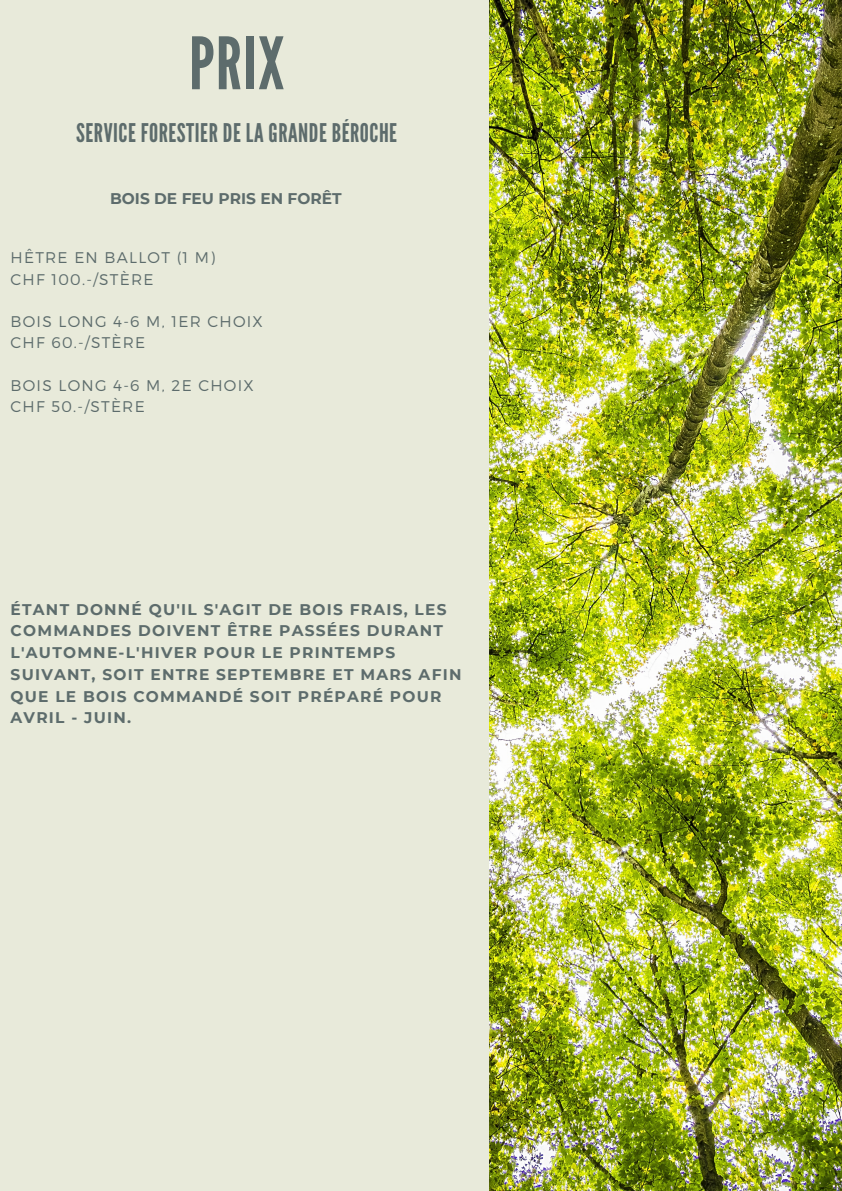
<style>
.page{position:relative;width:842px;height:1191px;background:#fff}
.page>*{position:absolute;margin:0;border:0;box-sizing:border-box;transform-origin:0 0}
.t1{font:72px "League Gothic";color:#5d6c6c}
.t2{font:25.7px "League Gothic";letter-spacing:.02em;color:#5d6c6c}
.t3{font:700 15.4px/21.7px "Montserrat";letter-spacing:.08em;color:#5d6c6c}
.t4{font:300 15.4px/21.2px "Montserrat";letter-spacing:.08em;color:#5d6c6c}
.t5{font:700 15.4px "Montserrat";color:#5d6c6c}
</style>
<div class="page">
<div style="left:0;top:0;width:842px;height:1190px;background:#e8eada"></div>
<img style="left:489px;top:0;width:353px;height:1190px">
<h1 class="t1" style="left:189px;top:22px;width:97px">PRIX</h1>
<h2 class="t2" style="left:76px;top:118px;width:322px">SERVICE FORESTIER DE LA GRANDE BÉROCHE</h2>
<p class="t5" style="left:110px;top:189px;width:233px">BOIS DE FEU PRIS EN FORÊT</p>
<p class="t4" style="left:11px;top:246px;width:206px">HÊTRE EN BALLOT (1 M)<br>CHF 100.-/STÈRE</p>
<p class="t4" style="left:11px;top:310px;width:254px">BOIS LONG 4-6 M, 1ER CHOIX<br>CHF 60.-/STÈRE</p>
<p class="t4" style="left:11px;top:374px;width:245px">BOIS LONG 4-6 M, 2E CHOIX<br>CHF 50.-/STÈRE</p>
<p class="t3" style="left:11px;top:598px;width:452px">ÉTANT DONNÉ QU'IL S'AGIT DE BOIS FRAIS, LES COMMANDES DOIVENT ÊTRE PASSÉES DURANT L'AUTOMNE-L'HIVER POUR LE PRINTEMPS SUIVANT, SOIT ENTRE SEPTEMBRE ET MARS AFIN QUE LE BOIS COMMANDÉ SOIT PRÉPARÉ POUR AVRIL - JUIN.</p>
</div>
